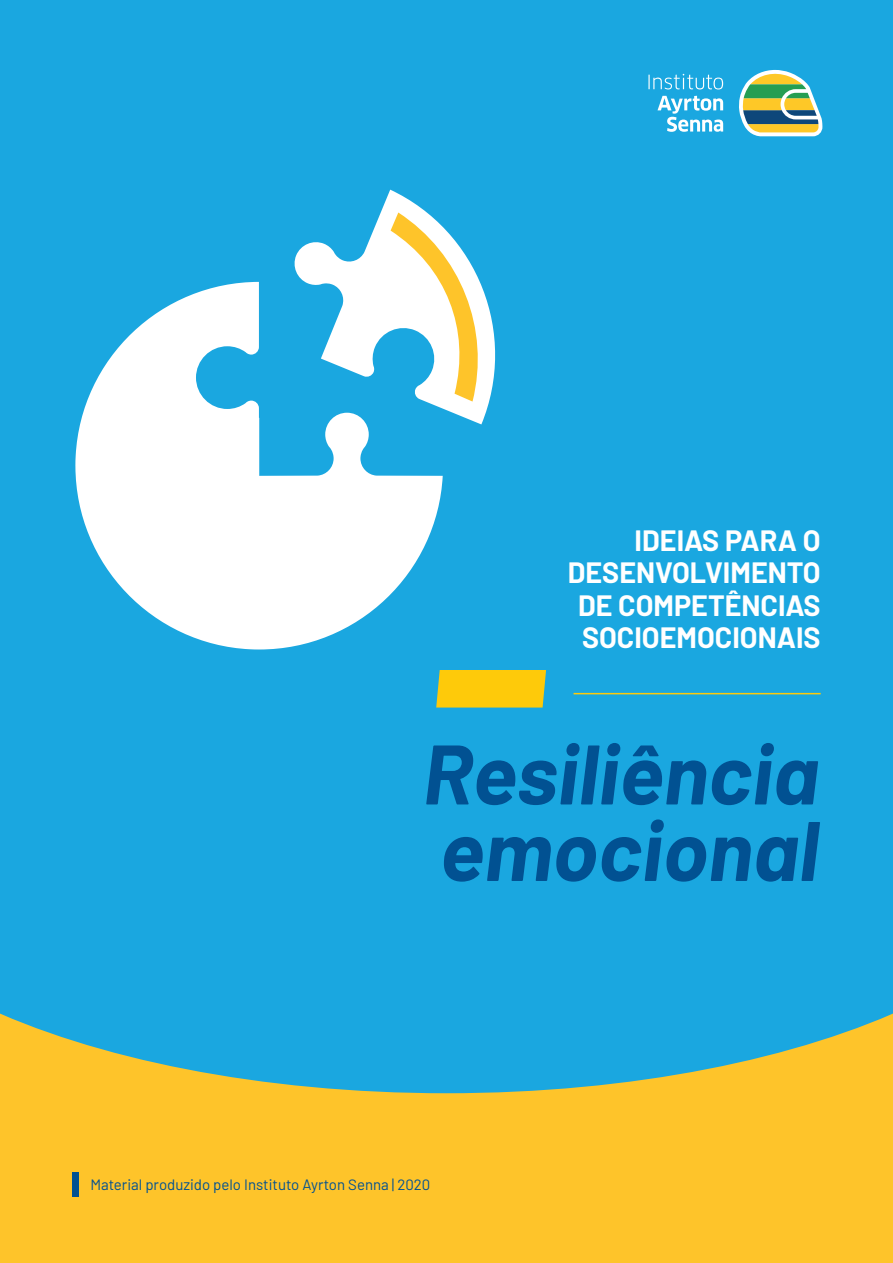
<style>
.page{position:relative;width:893px;height:1263px;background:#1aa7e0}
.page>*{position:absolute;margin:0;border:0;box-sizing:border-box;transform-origin:0 0}
.t1{font:italic 700 84.3px/76.5px "Barlow";color:#015192}
.t2{font:700 28.65px/32.4px "Barlow";color:#fff;text-align:right}
.t3{font:15px "Barlow";color:#015192}
</style>
<div class="page">
<svg style="left:0;top:1013px;width:893px;height:250px;fill:#fec42a"></svg>
<svg style="left:648px;top:74px;width:75px;height:58px"></svg>
<svg style="left:739px;top:70px;width:83px;height:66px"></svg>
<div style="left:436px;top:670px;width:110px;height:37px;background:#feca0a"></div>
<hr style="left:574px;top:693px;width:247px;height:1px;background:#feca0a">
<svg style="left:75px;top:282px;width:368px;height:367px;fill:#fff"></svg>
<svg style="left:292px;top:190px;width:204px;height:234px"></svg>
<svg style="left:391px;top:213px;width:100px;height:189px"></svg>
<div style="left:72px;top:1172px;width:6px;height:25px;background:#015192"></div>
<p class="t2" style="left:568px;top:522px;width:254px">IDEIAS PARA O<br>DESENVOLVIMENTO<br>DE COMPETÊNCIAS<br>SOCIOEMOCIONAIS</p>
<h1 class="t1" style="left:423px;top:729px;width:397px">Resiliência emocional</h1>
<p class="t3" style="left:90px;top:1174px;width:341px">Material produzido pelo Instituto Ayrton Senna | 2020</p>
</div>
